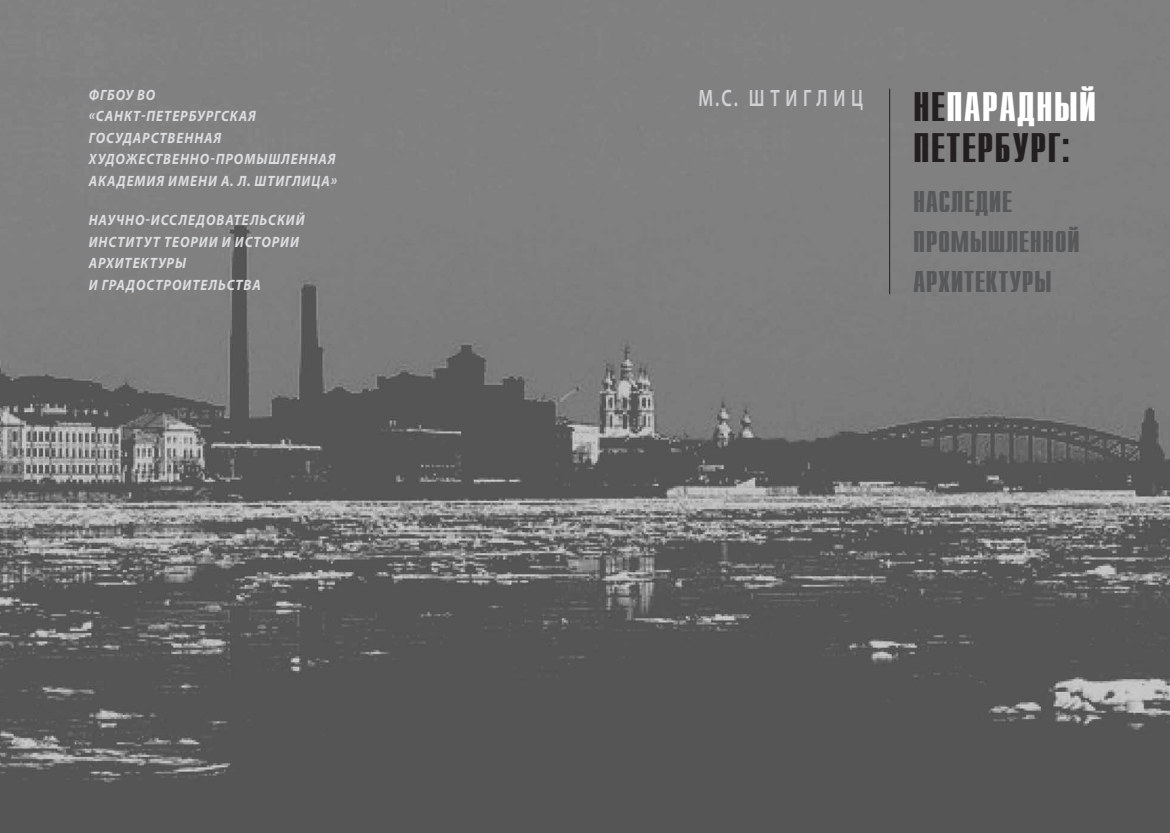
<style>
.page{position:relative;width:1170px;height:833px;background:#fff}
.page>*{position:absolute;margin:0;border:0;box-sizing:border-box;transform-origin:0 0}
.t1{font:700 41.25px/41.2px "Compact C";letter-spacing:.02em;color:#231f20}
.t2{font:700 30px/40px "Compact C";letter-spacing:.01em;color:#57585a}
.t3{font:600 23.75px "Myriad Pro";letter-spacing:.32em;color:#d1d2d4;scale:.75 1}
.t4{font:italic 700 15px/21.5px "Myriad Pro";letter-spacing:.07em;color:#dcdddf;scale:.9 1}
.s1{color:#fff}
</style>
<div class="page">
<img style="left:0;top:0;width:1169px;height:833px">
<hr style="left:889px;top:89px;width:1px;height:205px;background:#231f20">
<p class="t4" style="left:89px;top:84px;width:277px">ФГБОУ ВО<br>«САНКТ-ПЕТЕРБУРГСКАЯ<br>ГОСУДАРСТВЕННАЯ<br>ХУДОЖЕСТВЕННО-ПРОМЫШЛЕННАЯ<br>АКАДЕМИЯ ИМЕНИ А. Л. ШТИГЛИЦА»</p>
<p class="t4" style="left:89px;top:209px;width:241px">НАУЧНО-ИССЛЕДОВАТЕЛЬСКИЙ<br>ИНСТИТУТ ТЕОРИИ И ИСТОРИИ<br>АРХИТЕКТУРЫ<br>И ГРАДОСТРОИТЕЛЬСТВА</p>
<h3 class="t3" style="left:698px;top:83px;width:221px">М.С. ШТИГЛИЦ</h3>
<h1 class="t1" style="left:913px;top:87px;width:184px">НЕ<span class="s1">ПАРАДНЫЙ<br></span>ПЕТЕРБУРГ:</h1>
<h2 class="t2" style="left:913px;top:182px;width:168px">НАСЛЕДИЕ<br>ПРОМЫШЛЕННОЙ<br>АРХИТЕКТУРЫ</h2>
</div>
